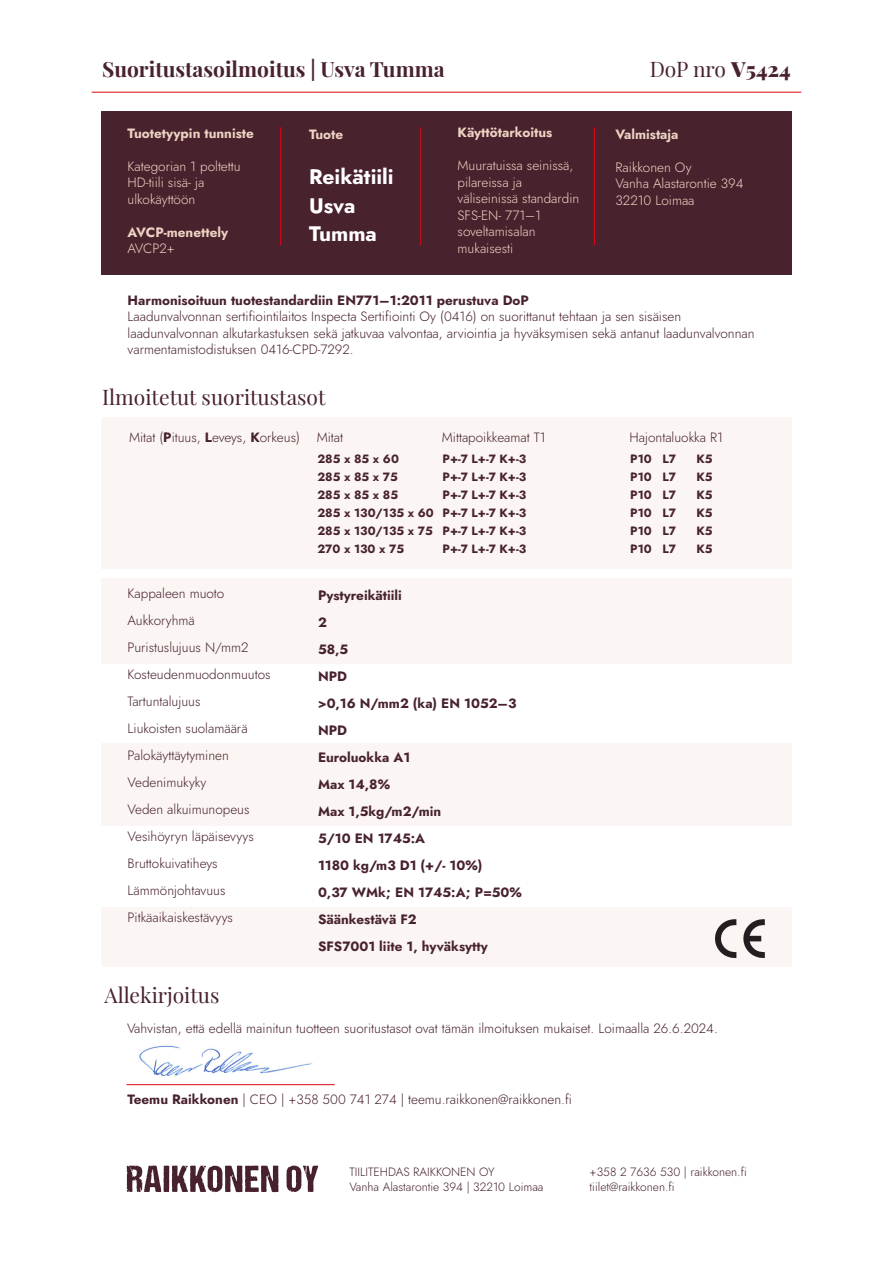
<style>
.page{position:relative;width:893px;height:1263px;background:#fff}
.page>*{position:absolute;margin:0;border:0;box-sizing:border-box;transform-origin:0 0}
.t1{font:21px "Playfair Display";color:#48222d}
.t2{font:700 21px "Playfair Display";color:#48222d}
.t3{font:700 21px/28.5px "Jost";color:#fff}
.t4{font:300 13.5px/27px "Jost";color:#48222d}
.t5{font:700 13.5px/27px "Jost";color:#48222d}
.t6{font:300 13.5px/16.5px "Jost";color:#eed3c3}
.t7{font:700 13.5px "Jost";color:#eed3c3}
.t8{font:700 12px "Jost";color:#48222d}
.t9{font:300 12px/14.4px "Jost";color:#47222e}
.s1{font-weight:900}
.s2{font-weight:700}
</style>
<div class="page">
<div style="left:101px;top:417px;width:691px;height:152px;background:#fbf6f3"></div>
<div style="left:101px;top:579px;width:691px;height:85px;background:#fbf6f3"></div>
<div style="left:101px;top:907px;width:691px;height:59px;background:#fbf6f3"></div>
<div style="left:101px;top:743px;width:691px;height:82px;background:#fbf6f3"></div>
<hr style="left:92px;top:92px;width:709px;height:1px;background:#e00613">
<div style="left:101px;top:111px;width:691px;height:164px;background:#48222d"></div>
<hr style="left:127px;top:1084px;width:208px;height:1px;background:#e00613">
<svg style="left:126px;top:1165px;width:153px;height:28px"></svg>
<svg style="left:286px;top:1165px;width:32px;height:27px"></svg>
<hr style="left:280px;top:127px;width:1px;height:118px;background:#e00613">
<hr style="left:420px;top:127px;width:1px;height:118px;background:#e00613">
<hr style="left:594px;top:127px;width:1px;height:118px;background:#e00613">
<svg style="left:715px;top:919px;width:21px;height:39px"></svg>
<svg style="left:743px;top:919px;width:22px;height:39px"></svg>
<img style="left:139px;top:1044px;width:174px;height:33px">
<h1 class="t2" style="left:102px;top:52px;width:344px">Suoritustasoilmoitus | Usva Tumma</h1>
<h1 class="t1" style="left:650px;top:52px;width:143px">DoP nro <span class="s1">V5424</span></h1>
<p class="t7" style="left:128px;top:123px;width:128px">Tuotetyypin tunniste</p>
<p class="t6" style="left:128px;top:158px;width:115px">Kategorian 1 poltettu<br>HD-tiili sisä- ja ulkokäyttöön</p>
<p class="t7" style="left:128px;top:222px;width:102px">AVCP-menettely</p>
<p class="t6" style="left:128px;top:240px;width:49px">AVCP2+</p>
<p class="t7" style="left:309px;top:125px;width:36px">Tuote</p>
<h1 class="t3" style="left:309px;top:163px;width:86px">Reikätiili<br>Usva<br>Tumma</h1>
<p class="t7" style="left:458px;top:123px;width:96px">Käyttötarkoitus</p>
<p class="t6" style="left:458px;top:158px;width:123px">Muuratuissa seinissä, pilareissa ja väliseinissä standardin<br>SFS-EN- 771–1 soveltamisalan mukaisesti</p>
<p class="t7" style="left:616px;top:125px;width:64px">Valmistaja</p>
<p class="t6" style="left:616px;top:159px;width:129px">Raikkonen Oy<br>Vanha Alastarontie 394<br>32210 Loimaa</p>
<p class="t5" style="left:128px;top:287px;width:403px">Harmonisoituun tuotestandardiin EN771–1:2011 perustuva DoP</p>
<p class="t4" style="left:128px;top:308px;width:628px;line-height:16.5px">Laadunvalvonnan sertifiointilaitos Inspecta Sertifiointi Oy (0416) on suorittanut tehtaan ja sen sisäisen laadunvalvonnan alkutarkastuksen sekä jatkuvaa valvontaa, arviointia ja hyväksymisen sekä antanut laadunvalvonnan varmentamistodistuksen 0416-CPD-7292.</p>
<h1 class="t1" style="left:102px;top:380px;width:225px">Ilmoitetut suoritustasot</h1>
<p class="t4" style="left:129px;top:424px;width:216px">Mitat (<span class="s2">P</span>ituus, <span class="s2">L</span>eveys, <span class="s2">K</span>orkeus) Mitat</p>
<p class="t4" style="left:442px;top:424px;width:105px">Mittapoikkeamat T1</p>
<p class="t4" style="left:630px;top:424px;width:95px">Hajontaluokka R1</p>
<p class="t8" style="left:317px;top:450px;width:83px">285 x 85 x 60</p>
<p class="t8" style="left:442px;top:450px;width:85px">P+-7 L+-7 K+-3</p>
<p class="t8" style="left:630px;top:450px;width:47px">P10 L7</p>
<p class="t8" style="left:696px;top:450px;width:18px">K5</p>
<p class="t8" style="left:317px;top:468px;width:82px">285 x 85 x 75</p>
<p class="t8" style="left:442px;top:468px;width:85px">P+-7 L+-7 K+-3</p>
<p class="t8" style="left:630px;top:468px;width:47px">P10 L7</p>
<p class="t8" style="left:696px;top:468px;width:18px">K5</p>
<p class="t8" style="left:317px;top:486px;width:82px">285 x 85 x 85</p>
<p class="t8" style="left:442px;top:486px;width:85px">P+-7 L+-7 K+-3</p>
<p class="t8" style="left:630px;top:486px;width:47px">P10 L7</p>
<p class="t8" style="left:696px;top:486px;width:18px">K5</p>
<p class="t8" style="left:317px;top:504px;width:210px">285 x 130/135 x 60 P+-7 L+-7 K+-3</p>
<p class="t8" style="left:630px;top:504px;width:47px">P10 L7</p>
<p class="t8" style="left:696px;top:504px;width:18px">K5</p>
<p class="t8" style="left:317px;top:522px;width:210px">285 x 130/135 x 75 P+-7 L+-7 K+-3</p>
<p class="t8" style="left:630px;top:522px;width:47px">P10 L7</p>
<p class="t8" style="left:696px;top:522px;width:18px">K5</p>
<p class="t8" style="left:317px;top:540px;width:88px">270 x 130 x 75</p>
<p class="t8" style="left:442px;top:540px;width:85px">P+-7 L+-7 K+-3</p>
<p class="t8" style="left:630px;top:540px;width:47px">P10 L7</p>
<p class="t8" style="left:696px;top:540px;width:18px">K5</p>
<p class="t4" style="left:128px;top:580px;width:144px">Kappaleen muoto<br>Aukkoryhmä<br>Puristuslujuus N/mm2<br>Kosteudenmuodonmuutos<br>Tartuntalujuus<br>Liukoisten suolamäärä<br>Palokäyttäytyminen<br>Vedenimukyky<br>Veden alkuimunopeus<br>Vesihöyryn läpäisevyys<br>Bruttokuivatiheys<br>Lämmönjohtavuus<br>Pitkäaikaiskestävyys</p>
<p class="t5" style="left:318px;top:581px;width:205px">Pystyreikätiili<br>2<br>58,5<br>NPD<br>&gt;0,16 N/mm2 (ka) EN 1052–3<br>NPD<br>Euroluokka A1<br>Max 14,8%<br>Max 1,5kg/m2/min<br>5/10 EN 1745:A<br>1180 kg/m3 D1 (+/- 10%)<br>0,37 WMk; EN 1745:A; P=50%<br>Säänkestävä F2<br>SFS7001 liite 1, hyväksytty</p>
<h1 class="t1" style="left:104px;top:979px;width:116px">Allekirjoitus</h1>
<p class="t4" style="left:127px;top:1015px;width:592px">Vahvistan, että edellä mainitun tuotteen suoritustasot ovat tämän ilmoituksen mukaiset. Loimaalla 26.6.2024.</p>
<p class="t4" style="left:128px;top:1086px;width:446px"><span class="s2">Teemu Raikkonen</span> | CEO | +358 500 741 274 | teemu.raikkonen@raikkonen.fi</p>
<p class="t9" style="left:349px;top:1165px;width:196px">TIILITEHDAS RAIKKONEN OY<br>Vanha Alastarontie 394 | 32210 Loimaa</p>
<p class="t9" style="left:590px;top:1165px;width:159px">+358 2 7636 530 | raikkonen.fi tiilet@raikkonen.fi</p>
</div>
